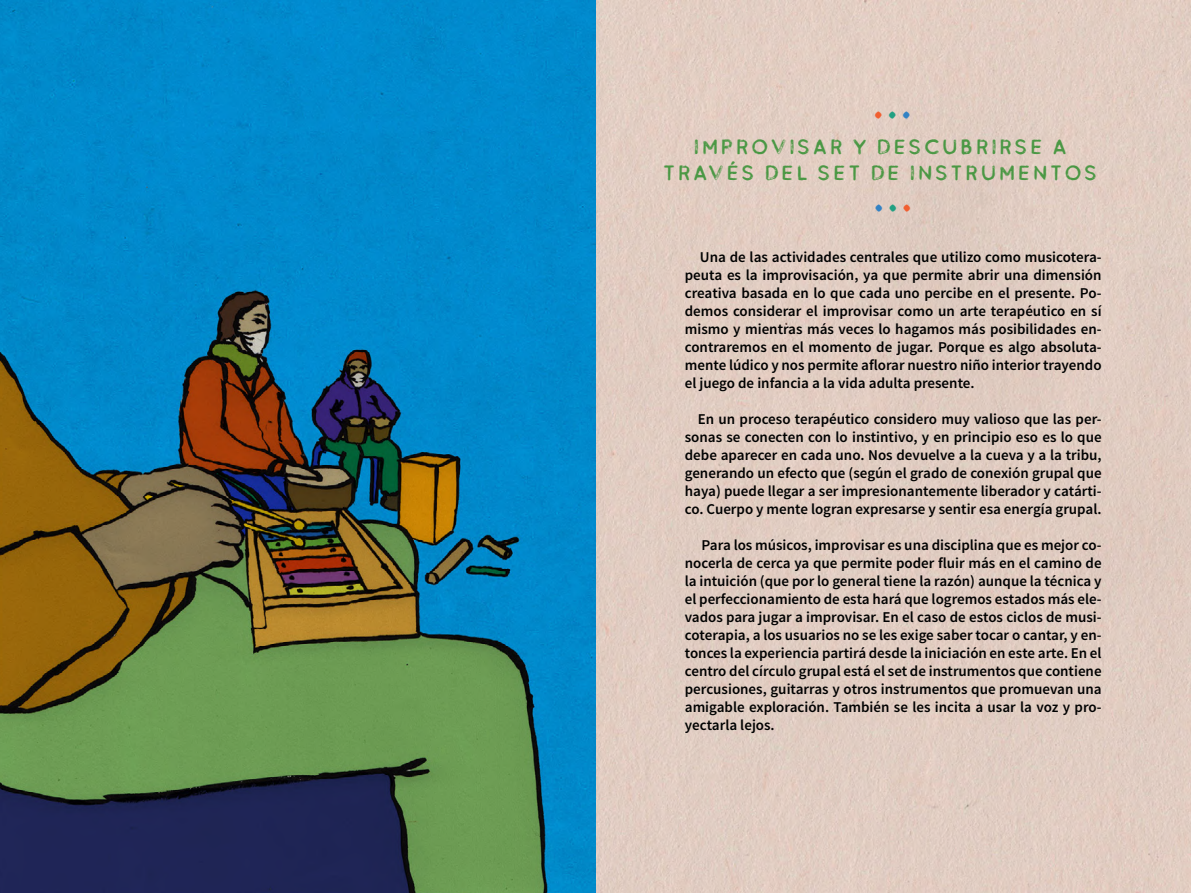
<style>
.page{position:relative;width:1191px;height:893px;background:#fff}
.page>*{position:absolute;margin:0;border:0;box-sizing:border-box;transform-origin:0 0}
.t1{font:36px "Trattatello";color:#3382c4}
.t2{font:21px/25.2px "Buckwheat TC Sans Painted";letter-spacing:.1em;color:#4a9844;text-align:center}
.t3{font:600 15px/18px "Source Sans Pro";color:#000101;text-align:justify}
.s1{color:#22a082}
.s2{color:#f15f31}
</style>
<div class="page">
<div style="left:595px;top:0;width:596px;height:893px;background:#e1ccc2"></div>
<img style="left:0;top:0;width:595px;height:893px">
<svg style="left:875px;top:112px;width:34px;height:7px"></svg>
<h2 class="t2" style="left:663px;top:134px;width:436px">IMPROVISAR Y DESCUBRIRSE A<br>TRAVÉS DEL SET DE INSTRUMENTOS</h2>
<h1 class="t1" style="left:873px;top:183px;width:40px">·<span class="s1">·</span><span class="s2">·</span></h1>
<p class="t3" style="left:685px;top:249px;width:418px;text-indent:15px">Una de las actividades centrales que utilizo como musicotera&shy;peuta es la improvisación, ya que permite abrir una dimensión creativa basada en lo que cada uno percibe en el presente. Po&shy;demos considerar el improvisar como un arte terapéutico en sí mismo y mientras más veces lo hagamos más posibilidades en&shy;contraremos en el momento de jugar. Porque es algo absoluta&shy;mente lúdico y nos permite aflorar nuestro niño interior trayendo el juego de infancia a la vida adulta presente.</p>
<p class="t3" style="left:685px;top:411px;width:418px;text-indent:13px">En un proceso terapéutico considero muy valioso que las per&shy;sonas se conecten con lo instintivo, y en principio eso es lo que debe aparecer en cada uno. Nos devuelve a la cueva y a la tribu, generando un efecto que (según el grado de conexión grupal que haya) puede llegar a ser impresionantemente liberador y catárti&shy;co. Cuerpo y mente logran expresarse y sentir esa energía grupal.</p>
<p class="t3" style="left:685px;top:537px;width:418px;text-indent:17px">Para los músicos, improvisar es una disciplina que es mejor co&shy;nocerla de cerca ya que permite poder fluir más en el camino de la intuición (que por lo general tiene la razón) aunque la técnica y el perfeccionamiento de esta hará que logremos estados más ele&shy;vados para jugar a improvisar. En el caso de estos ciclos de musi&shy;coterapia, a los usuarios no se les exige saber tocar o cantar, y en&shy;tonces la experiencia partirá desde la iniciación en este arte. En el centro del círculo grupal está el set de instrumentos que contiene percusiones, guitarras y otros instrumentos que promuevan una amigable exploración. También se les incita a usar la voz y pro&shy;yectarla lejos.</p>
</div>
